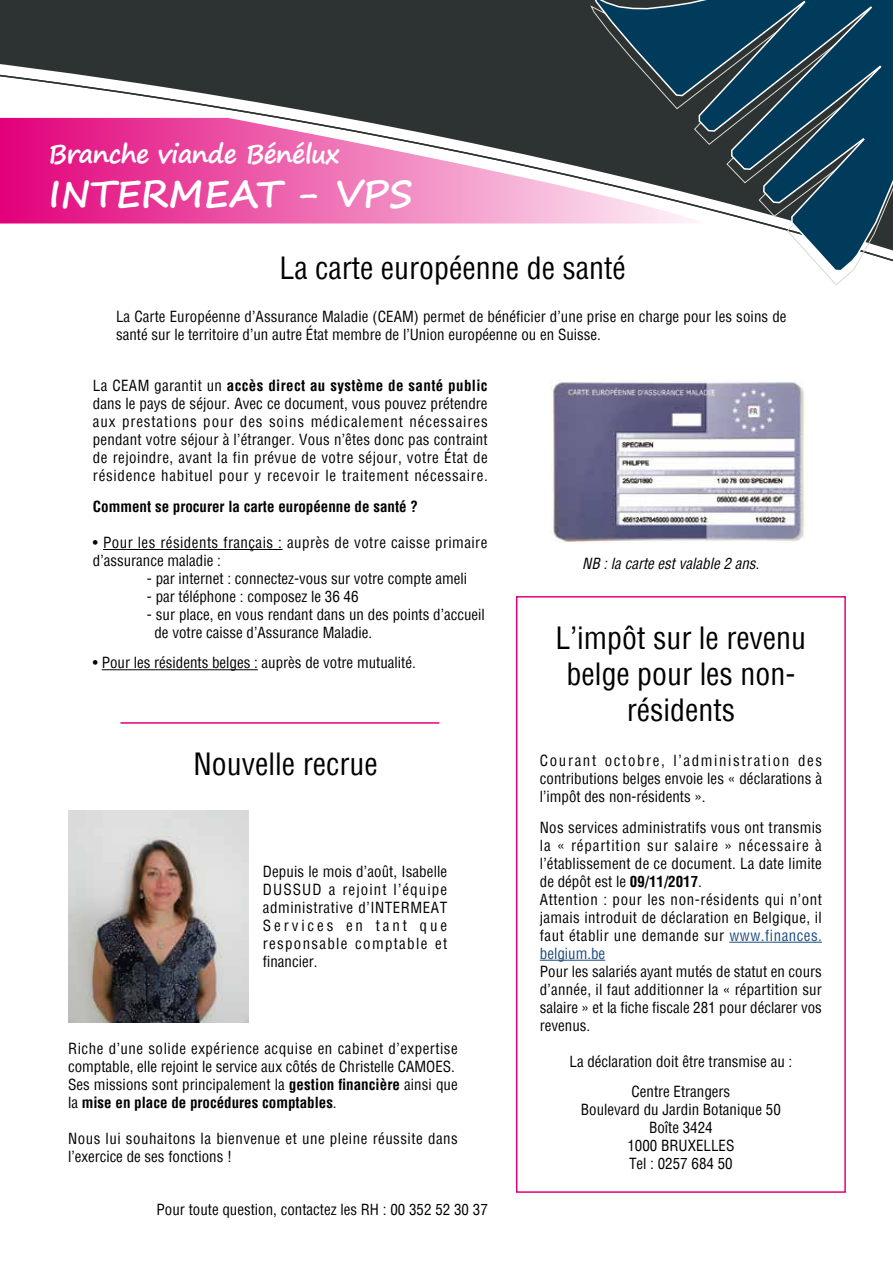
<style>
.page{position:relative;width:893px;height:1263px;background:#fff}
.page>*{position:absolute;margin:0;border:0;box-sizing:border-box;transform-origin:0 0}
.t1{font:700 37.5px "Segoe Print";color:#fff}
.t2{font:condensed 30px/36px "Helvetica";color:#000;text-align:center}
.t3{font:700 25.5px "Segoe Print";letter-spacing:-.03em;color:#fff}
.t4{font:condensed 15px/18px "Helvetica";color:#000;text-align:justify}
.t5{font:condensed 15px/18px "Helvetica";letter-spacing:.02em;color:#000}
.t6{font:condensed 15px/18px "Helvetica";letter-spacing:.035em;color:#000}
.t7{font:condensed 15px/18px "Helvetica";letter-spacing:.03em;color:#000}
.t8{font:700 condensed 15px "Helvetica";color:#000}
.t9{font:italic condensed 15px "Helvetica";color:#000}
.s1{font-weight:700}
.s2{color:#1d497d}
</style>
<div class="page">
<div style="left:516px;top:596px;width:330px;height:597px;border:2px solid #e2007a"></div>
<svg style="left:0;top:0;width:590px;height:224px;fill:#333337"></svg>
<svg style="left:590px;top:0;width:262px;height:285px"></svg>
<svg style="left:593px;top:0;width:300px;height:272px"></svg>
<hr style="left:729px;top:942px;width:93px;height:1px;background:#1d497d">
<hr style="left:540px;top:960px;width:65px;height:1px;background:#1d497d">
<hr style="left:103px;top:549px;width:180px;height:1px;background:#000">
<hr style="left:102px;top:669px;width:156px;height:1px;background:#000">
<img style="left:550px;top:379px;width:255px;height:163px">
<hr style="left:120px;top:722px;width:319px;height:2px;background:#e2007a">
<img style="left:68px;top:811px;width:180px;height:211px">
<h3 class="t3" style="left:49px;top:131px;width:293px">Branche viande Bénélux</h3>
<h1 class="t1" style="left:49px;top:160px;width:366px">INTERMEAT - VPS</h1>
<h2 class="t2" style="left:279px;top:249px;width:348px">La carte européenne de santé</h2>
<p class="t4" style="left:116px;top:307px;width:672px">La Carte Européenne d’Assurance Maladie (CEAM) permet de bénéficier d’une prise en charge pour les soins de santé sur le territoire d’un autre État membre de l’Union européenne ou en Suisse.</p>
<p class="t4" style="left:93px;top:376px;width:396px">La CEAM garantit un <span class="s1">accès direct au système de santé public </span>dans le pays de séjour. Avec ce document, vous pouvez prétendre aux prestations pour des soins médicalement nécessaires pendant votre séjour à l’étranger. Vous n’êtes donc pas contraint de rejoindre, avant la fin prévue de votre séjour, votre État de résidence habituel pour y recevoir le traitement nécessaire.</p>
<p class="t8" style="left:93px;top:497px;width:326px">Comment se procurer la carte européenne de santé ?</p>
<p class="t7" style="left:93px;top:533px;width:396px">• Pour les résidents français : auprès de votre caisse primaire d’assurance maladie :</p>
<p class="t4" style="left:147px;top:569px;width:322px">- par internet : connectez-vous sur votre compte ameli</p>
<p class="t4" style="left:147px;top:587px;width:213px">- par téléphone : composez le 36 46</p>
<p class="t4" style="left:154px;top:605px;width:332px;text-indent:-8px">- sur place, en vous rendant dans un des points d’accueil de votre caisse d’Assurance Maladie.</p>
<p class="t4" style="left:93px;top:654px;width:324px">• Pour les résidents belges : auprès de votre mutualité.</p>
<h2 class="t2" style="left:194px;top:746px;width:186px">Nouvelle recrue</h2>
<p class="t4" style="left:263px;top:862px;width:186px">Depuis le mois d’août, Isabelle DUSSUD a rejoint l’équipe administrative d’INTERMEAT Services en tant que responsable comptable et financier.</p>
<p class="t4" style="left:68px;top:1039px;width:391px;text-align:left">Riche d’une solide expérience acquise en cabinet d’expertise comptable, elle rejoint le service aux côtés de Christelle CAMOES.<br>Ses missions sont principalement la <span class="s1">gestion financière</span> ainsi que la <span class="s1">mise en place de procédures comptables</span>.</p>
<p class="t6" style="left:68px;top:1129px;width:391px">Nous lui souhaitons la bienvenue et une pleine réussite dans l’exercice de ses fonctions !</p>
<p class="t4" style="left:157px;top:1200px;width:333px">Pour toute question, contactez les RH : 00 352 52 30 37</p>
<p class="t9" style="left:582px;top:554px;width:179px">NB : la carte est valable 2 ans.</p>
<h2 class="t2" style="left:555px;top:620px;width:252px">L’impôt sur le revenu belge pour les non&shy;résidents</h2>
<p class="t4" style="left:540px;top:751px;width:284px">Courant octobre, l’administration des contributions belges envoie les « déclarations à l’impôt des non-résidents ».</p>
<p class="t5" style="left:540px;top:818px;width:284px">Nos services administratifs vous ont transmis la « répartition sur salaire » nécessaire à l’établissement de ce document. La date limite de dépôt est le <span class="s1">09/11/2017</span>.<br>Attention : pour les non-résidents qui n’ont jamais introduit de déclaration en Belgique, il faut établir une demande sur <span class="s2">www.finances. belgium.be</span></p>
<p class="t4" style="left:540px;top:962px;width:284px">Pour les salariés ayant mutés de statut en cours d’année, il faut additionner la « répartition sur salaire » et la fiche fiscale 281 pour déclarer vos revenus.</p>
<p class="t4" style="left:569px;top:1046px;width:224px;line-height:30px;text-align:center">La déclaration doit être transmise au :<br>Centre Etrangers</p>
<p class="t4" style="left:581px;top:1100px;width:201px;text-align:center">Boulevard du Jardin Botanique 50<br>Boîte 3424<br>1000 BRUXELLES<br>Tel : 0257 684 50</p>
</div>
